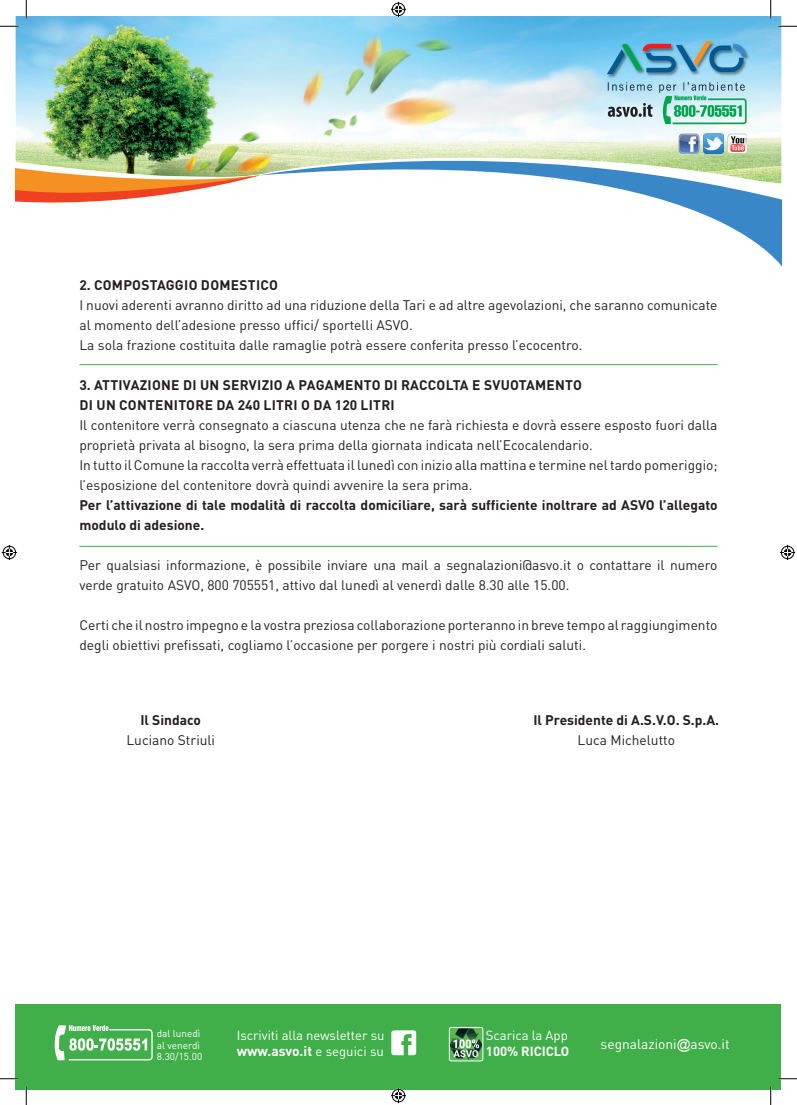
<style>
.page{position:relative;width:797px;height:1105px;background:#fff}
.page>*{position:absolute;margin:0;border:0;box-sizing:border-box;transform-origin:0 0}
.t1{font:13.75px/20px "DIN Pro";color:#231f20}
.t2{font:700 13.75px/20px "DIN Pro";color:#231f20}
.t3{font:700 13.75px/20px "DIN Pro";letter-spacing:.02em;color:#231f20}
.t4{font:700 13.75px "DIN Pro";color:#fff}
.t5{font:13.75px "DIN Pro";color:#fff}
.t6{font:13.12px "DIN Pro";letter-spacing:-.005em;color:#fff}
.t7{font:700 13.12px "DIN Pro";letter-spacing:-.005em;color:#fff}
.t8{font:10px/11.2px "DIN Pro";color:#fff}
.s1{font-weight:400;font-size:13.12px}
.s2{font-family:"Arial"}
</style>
<div class="page">
<img style="left:16px;top:16px;width:765px;height:152px">
<svg style="left:16px;top:168px;width:244px;height:35px"></svg>
<svg style="left:260px;top:129px;width:521px;height:137px"></svg>
<hr style="left:79px;top:364px;width:638px;height:1px;background:#40ae49">
<hr style="left:79px;top:546px;width:638px;height:1px;background:#40ae49">
<div style="left:16px;top:1004px;width:765px;height:85px;background:#40ae49"></div>
<svg style="left:54px;top:1025px;width:99px;height:35px"></svg>
<div style="left:391px;top:1030px;width:25px;height:25px;background:#fff;border-radius:3px"></div>
<svg style="left:401px;top:1034px;width:10px;height:22px"></svg>
<img style="left:449px;top:1027px;width:34px;height:34px">
<div style="left:449px;top:1027px;width:34px;height:34px;border:1px solid #fff;border-radius:2px"></div>
<svg style="left:0;top:25px;width:19px;height:2px"></svg>
<svg style="left:778px;top:25px;width:19px;height:2px"></svg>
<svg style="left:0;top:1078px;width:19px;height:1px"></svg>
<svg style="left:778px;top:1078px;width:19px;height:1px"></svg>
<svg style="left:25px;top:0;width:2px;height:19px"></svg>
<svg style="left:25px;top:1086px;width:2px;height:19px"></svg>
<svg style="left:770px;top:0;width:1px;height:19px"></svg>
<svg style="left:770px;top:1086px;width:1px;height:19px"></svg>
<svg style="left:391px;top:2px;width:15px;height:15px"></svg>
<svg style="left:391px;top:1088px;width:15px;height:15px"></svg>
<svg style="left:2px;top:545px;width:15px;height:15px"></svg>
<svg style="left:780px;top:545px;width:15px;height:15px"></svg>
<p class="t3" style="left:79px;top:273px;width:200px">2. COMPOSTAGGIO DOMESTICO</p>
<p class="t1" style="left:79px;top:294px;width:639px">I nuovi aderenti avranno diritto ad una riduzione della Tari e ad altre agevolazioni, che saranno comunicate al momento dell’adesione presso uffici/ sportelli ASVO.<br>La sola frazione costituita dalle ramaglie potrà essere conferita presso l’ecocentro.</p>
<p class="t3" style="left:79px;top:373px;width:504px">3. ATTIVAZIONE DI UN SERVIZIO A PAGAMENTO DI RACCOLTA E SVUOTAMENTO<br>DI UN CONTENITORE DA 240 LITRI O DA 120 LITRI</p>
<p class="t1" style="left:79px;top:414px;width:639px">Il contenitore verrà consegnato a ciascuna utenza che ne farà richiesta e dovrà essere esposto fuori dalla proprietà privata al bisogno, la sera prima della giornata indicata nell’Ecocalendario.<br>In tutto il Comune la raccolta verrà effettuata il lunedì con inizio alla mattina e termine nel tardo pomeriggio; l’esposizione del contenitore dovrà quindi avvenire la sera prima.</p>
<p class="t2" style="left:79px;top:493px;width:639px">Per l’attivazione di tale modalità di raccolta domiciliare, sarà sufficiente inoltrare ad ASVO l’allegato modulo di adesione.</p>
<p class="t1" style="left:79px;top:554px;width:639px">Per qualsiasi informazione, è possibile inviare una mail a segnalazioni@asvo.it o contattare il numero verde gratuito ASVO, 800 705551, attivo dal lunedì al venerdì dalle 8.30 alle 15.00.</p>
<p class="t1" style="left:79px;top:614px;width:639px">Certi che il nostro impegno e la vostra preziosa collaborazione porteranno in breve tempo al raggiungimento degli obiettivi prefissati, cogliamo l’occasione per porgere i nostri più cordiali saluti.</p>
<p class="t2" style="left:140px;top:708px;width:62px">Il Sindaco</p>
<p class="t1" style="left:126px;top:728px;width:90px">Luciano Striuli</p>
<p class="t2" style="left:533px;top:708px;width:187px">Il Presidente di A.S.V.O. S.p.A.</p>
<p class="t1" style="left:577px;top:728px;width:99px">Luca Michelutto</p>
<p class="t8" style="left:157px;top:1027px;width:47px">dal lunedì al venerdì<br>8.30/15.00</p>
<p class="t6" style="left:237px;top:1024px;width:149px">Iscriviti alla newsletter su</p>
<p class="t4" style="left:237px;top:1039px;width:149px">www.asvo.it <span class="s1">e seguici su</span></p>
<p class="t6" style="left:486px;top:1024px;width:83px">Scarica la App</p>
<p class="t7" style="left:486px;top:1040px;width:85px">100% RICICLO</p>
<p class="t5" style="left:600px;top:1033px;width:130px">segnalazioni<span class="s2">@</span>asvo.it</p>
</div>
